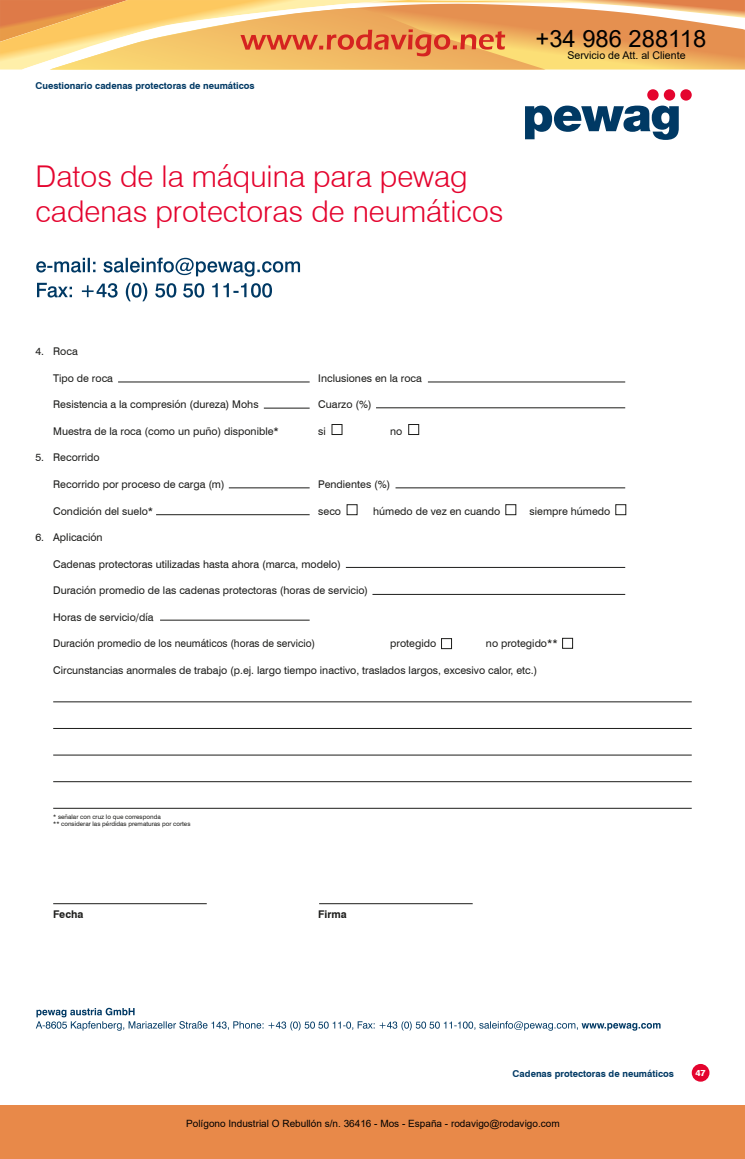
<style>
.page{position:relative;width:745px;height:1159px;background:#fff}
.page>*{position:absolute;margin:0;border:0;box-sizing:border-box;transform-origin:0 0}
.t1{font:300 30px/35.4px "Swiss 721 BT";color:#e4042e}
.t2{font:23.75px "Arial";color:#000}
.t3{font:10.62px "Swiss 721 BT";color:#1d1d1b}
.t4{font:10.62px "Swiss 721 BT";color:#1d1d1b;scale:.96 1}
.t5{font:10.62px "Arial";color:#000}
.t6{font:700 10.62px "Swiss 721 BT";color:#1d1d1b}
.t7{font:10px "Arial";color:#000}
.t8{font:700 9.38px "Swiss 721 BT";color:#003964}
.t9{font:800 8.75px "Swiss 721 BT";color:#fff}
.t10{font:6.25px/6.8px "Swiss 721 BT";color:#1d1d1b}
</style>
<div class="page">
<div style="left:691px;top:1064px;width:18px;height:17px;background:#e4042e;border-radius:50%"></div>
<svg style="left:36px;top:258px;width:264px;height:18px"></svg>
<svg style="left:37px;top:283px;width:235px;height:18px"></svg>
<hr style="left:53px;top:701px;width:638px;height:1px;background:#1d1d1b">
<svg style="left:36px;top:1008px;width:624px;height:22px"></svg>
<hr style="left:53px;top:728px;width:638px;height:1px;background:#1d1d1b">
<hr style="left:53px;top:755px;width:638px;height:1px;background:#1d1d1b">
<hr style="left:53px;top:781px;width:638px;height:1px;background:#1d1d1b">
<hr style="left:53px;top:808px;width:638px;height:1px;background:#1d1d1b">
<hr style="left:118px;top:382px;width:191px;height:1px;background:#1d1d1b">
<hr style="left:427px;top:382px;width:198px;height:1px;background:#1d1d1b">
<hr style="left:264px;top:408px;width:45px;height:1px;background:#1d1d1b">
<hr style="left:376px;top:407px;width:249px;height:1px;background:#1d1d1b">
<div style="left:331px;top:424px;width:11px;height:11px;border:1px solid #1d1d1b"></div>
<div style="left:408px;top:424px;width:11px;height:11px;border:1px solid #1d1d1b"></div>
<div style="left:346px;top:504px;width:11px;height:11px;border:1px solid #1d1d1b"></div>
<div style="left:505px;top:504px;width:11px;height:11px;border:1px solid #1d1d1b"></div>
<div style="left:615px;top:504px;width:10px;height:11px;border:1px solid #1d1d1b"></div>
<div style="left:441px;top:638px;width:10px;height:11px;border:1px solid #1d1d1b"></div>
<div style="left:562px;top:638px;width:10px;height:10px;border:1px solid #1d1d1b"></div>
<hr style="left:229px;top:487px;width:80px;height:1px;background:#1d1d1b">
<hr style="left:395px;top:487px;width:230px;height:1px;background:#1d1d1b">
<hr style="left:156px;top:514px;width:153px;height:1px;background:#1d1d1b">
<hr style="left:345px;top:567px;width:280px;height:1px;background:#1d1d1b">
<hr style="left:372px;top:594px;width:253px;height:1px;background:#1d1d1b">
<hr style="left:160px;top:620px;width:149px;height:1px;background:#1d1d1b">
<hr style="left:53px;top:903px;width:154px;height:1px;background:#1d1d1b">
<hr style="left:319px;top:903px;width:153px;height:1px;background:#1d1d1b">
<div style="left:0;top:1105px;width:744px;height:54px;background:#e88949"></div>
<svg style="left:0;top:0;width:744px;height:140px"></svg>
<h2 class="t2" style="left:535px;top:22px;width:172px">+34 986 288118</h2>
<p class="t8" style="left:35px;top:80px;width:221px">Cuestionario cadenas protectoras de neumáticos</p>
<h1 class="t1" style="left:35px;top:158px;width:469px">Datos de la máquina para pewag cadenas protectoras de neumáticos</h1>
<p class="t5" style="left:567px;top:48px;width:120px">Servicio de Att. al Cliente</p>
<p class="t3" style="left:35px;top:345px;width:44px">4. Roca</p>
<p class="t3" style="left:53px;top:371px;width:61px">Tipo de roca</p>
<p class="t3" style="left:318px;top:371px;width:105px">Inclusiones en la roca</p>
<p class="t3" style="left:53px;top:398px;width:207px">Resistencia a la compresión (dureza) Mohs</p>
<p class="t3" style="left:318px;top:398px;width:55px">Cuarzo (%)</p>
<p class="t3" style="left:53px;top:424px;width:227px">Muestra de la roca (como un puño) disponible*</p>
<p class="t3" style="left:318px;top:424px;width:9px">si</p>
<p class="t3" style="left:390px;top:424px;width:14px">no</p>
<p class="t3" style="left:35px;top:451px;width:66px">5. Recorrido</p>
<p class="t3" style="left:53px;top:478px;width:173px">Recorrido por proceso de carga (m)</p>
<p class="t3" style="left:318px;top:478px;width:73px">Pendientes (%)</p>
<p class="t3" style="left:53px;top:504px;width:101px">Condición del suelo*</p>
<p class="t3" style="left:318px;top:504px;width:24px">seco</p>
<p class="t3" style="left:373px;top:504px;width:129px">húmedo de vez en cuando</p>
<p class="t3" style="left:529px;top:504px;width:82px">siempre húmedo</p>
<p class="t3" style="left:35px;top:531px;width:69px">6. Aplicación</p>
<p class="t3" style="left:53px;top:557px;width:289px">Cadenas protectoras utilizadas hasta ahora (marca, modelo)</p>
<p class="t3" style="left:53px;top:584px;width:316px">Duración promedio de las cadenas protectoras (horas de servicio)</p>
<p class="t3" style="left:53px;top:610px;width:102px">Horas de servicio/día</p>
<p class="t4" style="left:53px;top:637px;width:274px">Duración promedio de los neumáticos (horas de servicio)</p>
<p class="t3" style="left:390px;top:637px;width:47px">protegido</p>
<p class="t3" style="left:485px;top:637px;width:73px">no protegido**</p>
<p class="t3" style="left:53px;top:664px;width:485px">Circunstancias anormales de trabajo (p.ej. largo tiempo inactivo, traslados largos, excesivo calor, etc.)</p>
<p class="t10" style="left:53px;top:813px;width:139px">* señalar con cruz lo que corresponda<br>** considerar las pérdidas prematuras por cortes</p>
<p class="t6" style="left:53px;top:907px;width:32px">Fecha</p>
<p class="t6" style="left:318px;top:907px;width:30px">Firma</p>
<p class="t8" style="left:512px;top:1067px;width:163px">Cadenas protectoras de neumáticos</p>
<p class="t7" style="left:186px;top:1117px;width:375px">Polígono Industrial O Rebullón s/n. 36416 - Mos - España - rodavigo@rodavigo.com</p>
<p class="t9" style="left:695px;top:1067px;width:12px">47</p>
</div>
